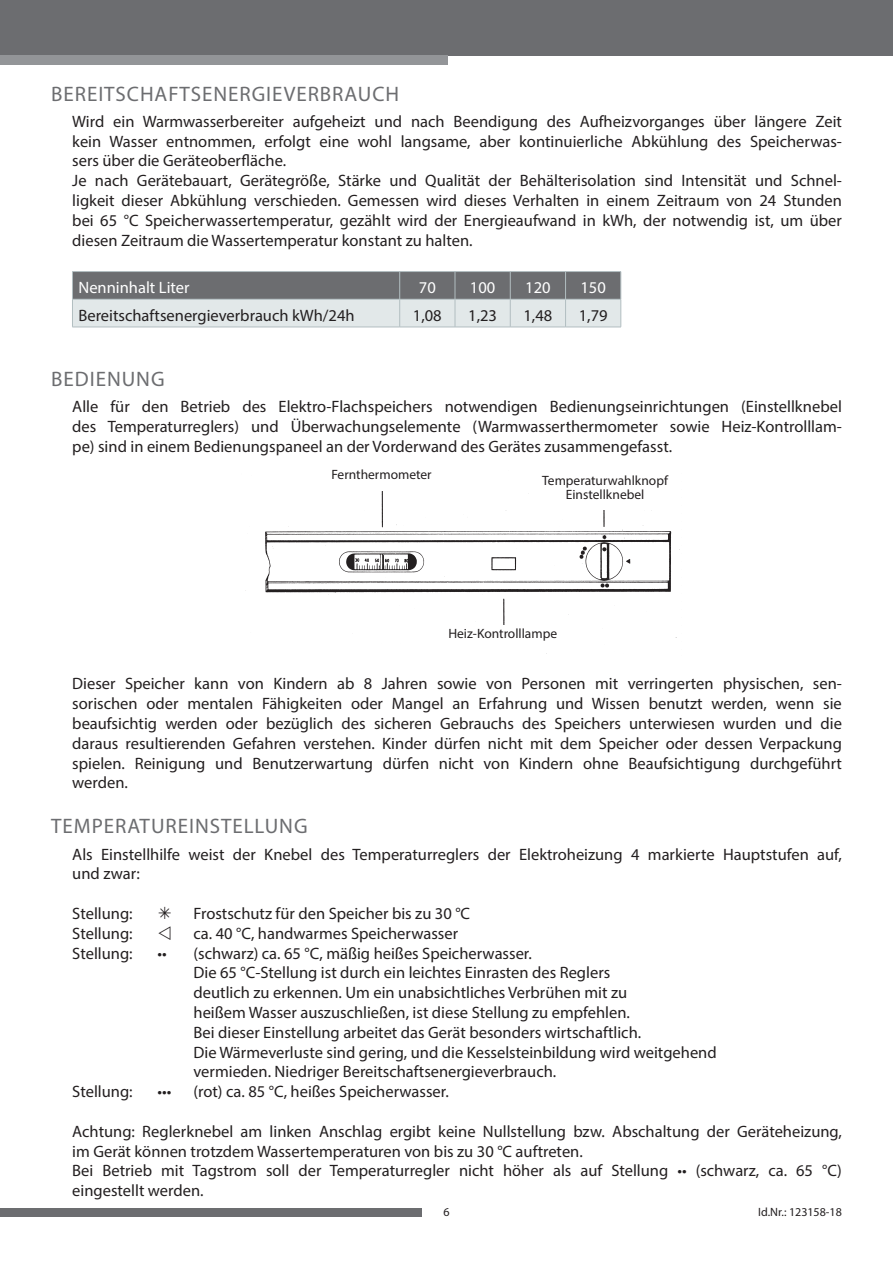
<style>
.page{position:relative;width:893px;height:1263px;background:#fff}
.page>*{position:absolute;margin:0;border:0;box-sizing:border-box;transform-origin:0 0}
.Helv__Überschrift_gr{font:21px "Myriad Pro";letter-spacing:.045em;color:#6c6d70}
.Helv__Einfacher_Absa{font:16.5px/19.8px "Myriad Pro";color:#231f20;text-align:justify}
.Helv__Einfacher_Absa-2{font:16.5px "Myriad Pro";color:#fff}
.Helv__Einfacher_Absa-3{font:13.5px "Myriad Pro";color:#231f20}
.t1{font:12px "Myriad Pro";color:#231f20}
</style>
<div class="page">
<div style="left:0;top:1208px;width:422px;height:9px;background:#6c6d70"></div>
<div style="left:0;top:0;width:893px;height:55px;background:#6c6d70"></div>
<div style="left:0;top:55px;width:447px;height:9px;background:#939598"></div>
<hr style="left:72px;top:271px;width:328px;height:1px;background:#b2bec1">
<hr style="left:400px;top:271px;width:55px;height:1px;background:#b2bec1">
<hr style="left:455px;top:271px;width:55px;height:1px;background:#b2bec1">
<hr style="left:510px;top:271px;width:56px;height:1px;background:#b2bec1">
<hr style="left:566px;top:271px;width:55px;height:1px;background:#b2bec1">
<svg style="left:72px;top:272px;width:550px;height:55px;background:#a7abad"></svg>
<hr style="left:72px;top:327px;width:328px;height:1px;background:#b2bec1">
<hr style="left:400px;top:327px;width:55px;height:1px;background:#b2bec1">
<hr style="left:455px;top:327px;width:55px;height:1px;background:#b2bec1">
<hr style="left:510px;top:327px;width:56px;height:1px;background:#b2bec1">
<hr style="left:566px;top:327px;width:55px;height:1px;background:#b2bec1">
<img style="left:245px;top:491px;width:435px;height:163px">
<div style="left:427px;top:625px;width:152px;height:26px;background:#fff"></div>
<div style="left:529px;top:471px;width:152px;height:39px;background:#fff"></div>
<p class="Helv__Überschrift_gr" style="left:51px;top:81px;width:349px">BEREITSCHAFTSENERGIEVERBRAUCH</p>
<p class="Helv__Einfacher_Absa" style="left:72px;top:111px;width:771px">Wird ein Warmwasserbereiter aufgeheizt und nach Beendigung des Aufheizvorganges über längere Zeit kein Wasser entnommen, erfolgt eine wohl langsame, aber kontinuierliche Abkühlung des Speicherwas&shy;sers über die Geräteoberfläche.</p>
<p class="Helv__Einfacher_Absa" style="left:72px;top:170px;width:771px">Je nach Gerätebauart, Gerätegröße, Stärke und Qualität der Behälterisolation sind Intensität und Schnel&shy;ligkeit dieser Abkühlung verschieden. Gemessen wird dieses Verhalten in einem Zeitraum von 24 Stunden bei 65 °C Speicherwassertemperatur, gezählt wird der Energieaufwand in kWh, der notwendig ist, um über diesen Zeitraum die Wassertemperatur konstant zu halten.</p>
<p class="Helv__Einfacher_Absa-2" style="left:78px;top:278px;width:113px">Nenninhalt Liter</p>
<p class="Helv__Einfacher_Absa-2" style="left:419px;top:278px;width:18px">70</p>
<p class="Helv__Einfacher_Absa-2" style="left:470px;top:278px;width:27px">100</p>
<p class="Helv__Einfacher_Absa-2" style="left:525px;top:278px;width:27px">120</p>
<p class="Helv__Einfacher_Absa-2" style="left:580px;top:278px;width:27px">150</p>
<p class="Helv__Einfacher_Absa" style="left:78px;top:305px;width:278px">Bereitschaftsenergieverbrauch kWh/24h</p>
<p class="Helv__Einfacher_Absa" style="left:413px;top:305px;width:30px">1,08</p>
<p class="Helv__Einfacher_Absa" style="left:468px;top:305px;width:30px">1,23</p>
<p class="Helv__Einfacher_Absa" style="left:523px;top:305px;width:30px">1,48</p>
<p class="Helv__Einfacher_Absa" style="left:579px;top:305px;width:30px">1,79</p>
<p class="Helv__Überschrift_gr" style="left:51px;top:366px;width:115px">BEDIENUNG</p>
<p class="Helv__Einfacher_Absa" style="left:72px;top:396px;width:771px">Alle für den Betrieb des Elektro-Flachspeichers notwendigen Bedienungseinrichtungen (Einstellknebel des Temperaturreglers) und Überwachungselemente (Warmwasserthermometer sowie Heiz-Kontrolllam&shy;pe) sind in einem Bedienungspaneel an der Vorderwand des Gerätes zusammengefasst.</p>
<p class="Helv__Einfacher_Absa-3" style="left:331px;top:466px;width:102px">Fernthermometer</p>
<p class="Helv__Einfacher_Absa-3" style="left:542px;top:473px;width:127px">Temperaturwahlknopf</p>
<p class="Helv__Einfacher_Absa-3" style="left:566px;top:486px;width:80px">Einstellknebel</p>
<p class="Helv__Einfacher_Absa-3" style="left:448px;top:625px;width:110px">Heiz-Kontrolllampe</p>
<p class="Helv__Einfacher_Absa" style="left:72px;top:674px;width:771px">Dieser Speicher kann von Kindern ab 8 Jahren sowie von Personen mit verringerten physischen, sen&shy;sorischen oder mentalen Fähigkeiten oder Mangel an Erfahrung und Wissen benutzt werden, wenn sie beaufsichtig werden oder bezüglich des sicheren Gebrauchs des Speichers unterwiesen wurden und die daraus resultierenden Gefahren verstehen. Kinder dürfen nicht mit dem Speicher oder dessen Verpackung spielen. Reinigung und Benutzerwartung dürfen nicht von Kindern ohne Beaufsichtigung durchgeführt werden.</p>
<p class="Helv__Überschrift_gr" style="left:51px;top:813px;width:258px">TEMPERATUREINSTELLUNG</p>
<p class="Helv__Einfacher_Absa" style="left:72px;top:844px;width:771px">Als Einstellhilfe weist der Knebel des Temperaturreglers der Elektroheizung 4 markierte Hauptstufen auf, und zwar:</p>
<p class="Helv__Einfacher_Absa" style="left:72px;top:903px;width:62px">Stellung:</p>
<p class="Helv__Einfacher_Absa" style="left:158px;top:903px;width:314px">→ Frostschutz für den Speicher bis zu 30 °C</p>
<p class="Helv__Einfacher_Absa" style="left:72px;top:923px;width:62px">Stellung:</p>
<p class="Helv__Einfacher_Absa" style="left:158px;top:923px;width:302px">❖ ca. 40 °C, handwarmes Speicherwasser</p>
<p class="Helv__Einfacher_Absa" style="left:72px;top:943px;width:62px">Stellung:</p>
<p class="Helv__Einfacher_Absa" style="left:158px;top:943px;width:11px">••</p>
<p class="Helv__Einfacher_Absa" style="left:194px;top:943px;width:340px">(schwarz) ca. 65 °C, mäßig heißes Speicherwasser.</p>
<p class="Helv__Einfacher_Absa" style="left:194px;top:963px;width:418px">Die 65 °C-Stellung ist durch ein leichtes Einrasten des Reglers</p>
<p class="Helv__Einfacher_Absa" style="left:194px;top:982px;width:435px">deutlich zu erkennen. Um ein unabsichtliches Verbrühen mit zu</p>
<p class="Helv__Einfacher_Absa" style="left:194px;top:1002px;width:438px">heißem Wasser auszuschließen, ist diese Stellung zu empfehlen.</p>
<p class="Helv__Einfacher_Absa" style="left:194px;top:1022px;width:525px">Bei dieser Einstellung arbeitet das Gerät besonders wirtschaftlich.<br>Die Wärmeverluste sind gering, und die Kesselsteinbildung wird weitgehend</p>
<p class="Helv__Einfacher_Absa" style="left:194px;top:1062px;width:364px">vermieden. Niedriger Bereitschaftsenergieverbrauch.</p>
<p class="Helv__Einfacher_Absa" style="left:72px;top:1081px;width:62px">Stellung:</p>
<p class="Helv__Einfacher_Absa" style="left:158px;top:1081px;width:15px">•••</p>
<p class="Helv__Einfacher_Absa" style="left:194px;top:1081px;width:257px">(rot) ca. 85 °C, heißes Speicherwasser.</p>
<p class="Helv__Einfacher_Absa" style="left:72px;top:1121px;width:771px">Achtung: Reglerknebel am linken Anschlag ergibt keine Nullstellung bzw. Abschaltung der Geräteheizung, im Gerät können trotzdem Wassertemperaturen von bis zu 30 °C auftreten.</p>
<p class="Helv__Einfacher_Absa" style="left:72px;top:1161px;width:771px">Bei Betrieb mit Tagstrom soll der Temperaturregler nicht höher als auf Stellung •• (schwarz, ca. 65 °C) eingestellt werden.</p>
<p class="t1" style="left:443px;top:1204px;width:8px">6</p>
<p class="t1" style="left:758px;top:1205px;width:85px">Id.Nr.: 123158-18</p>
</div>
